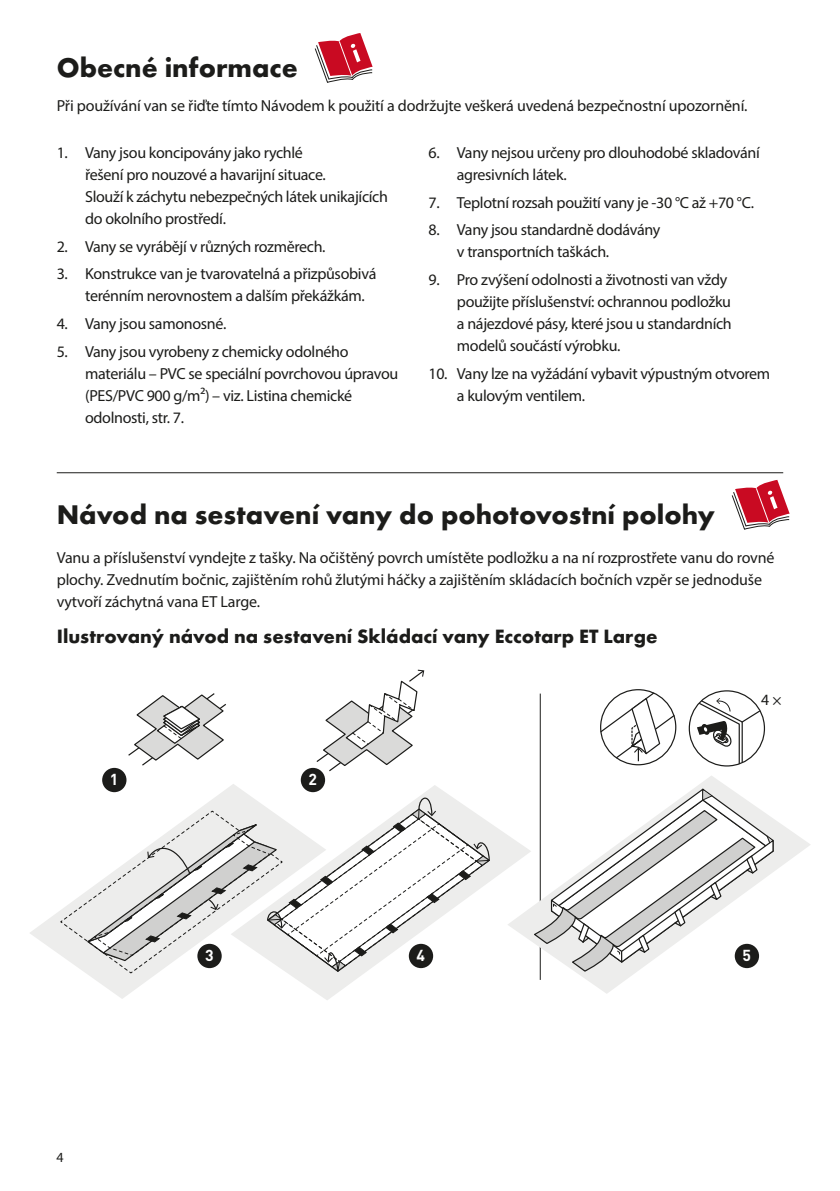
<style>
.page{position:relative;width:840px;height:1191px;background:#fff}
.page>*{position:absolute;margin:0;border:0;box-sizing:border-box;transform-origin:0 0}
._2021_H2{font:700 28px "Futura TOT";color:#1c1c1a}
._2021_text{font:700 28px "Futura TOT";color:#1c1c1a}
._2021_H3{font:700 20px "Futura TOT";color:#1c1c1a}
._2021_text-2{font:16px/22px "Myriad Pro";letter-spacing:-.02em;color:#1c1c1a}
.t1{font:700 15.8px "DINCS";color:#fff}
.t2{font:15.8px "Myriad Pro";color:#1c1c1a}
.t3{font:14px "Myriad Pro";color:#1c1c1a}
.s1{font-size:15.4px}
</style>
<div class="page">
<hr style="left:57px;top:472px;width:725px;height:1px;background:#1c1c1a">
<hr style="left:539px;top:693px;width:1px;height:287px;background:#1c1c1a">
<svg style="left:30px;top:783px;width:295px;height:216px"></svg>
<div style="left:102px;top:768px;width:24px;height:24px;background:#1c1c1a;border-radius:50%"></div>
<div style="left:300px;top:768px;width:25px;height:24px;background:#1c1c1a;border-radius:50%"></div>
<svg style="left:689px;top:691px;width:75px;height:75px"></svg>
<svg style="left:696px;top:698px;width:64px;height:67px"></svg>
<svg style="left:600px;top:691px;width:75px;height:70px"></svg>
<svg style="left:315px;top:669px;width:110px;height:103px"></svg>
<svg style="left:128px;top:693px;width:98px;height:73px"></svg>
<svg style="left:230px;top:785px;width:277px;height:215px"></svg>
<svg style="left:60px;top:791px;width:431px;height:182px"></svg>
<svg style="left:507px;top:775px;width:303px;height:219px"></svg>
<svg style="left:533px;top:787px;width:241px;height:186px"></svg>
<svg style="left:731px;top:480px;width:58px;height:50px"></svg>
<svg style="left:314px;top:33px;width:59px;height:50px"></svg>
<p class="_2021_text" style="left:57px;top:51px;width:242px">Obecné informace</p>
<p class="_2021_text-2" style="left:57px;top:94px;width:692px">Při používání van se řiďte tímto Návodem k použití a dodržujte veškerá uvedená bezpečnostní upozornění.</p>
<p class="_2021_text-2" style="left:85px;top:141px;width:304px;text-indent:-28px">1. Vany jsou koncipovány jako rychlé<br>řešení pro nouzové a havarijní situace.<br>Slouží k záchytu nebezpečných látek unikajících do okolního prostředí.</p>
<p class="_2021_text-2" style="left:57px;top:235px;width:270px">2. Vany se vyrábějí v různých rozměrech.</p>
<p class="_2021_text-2" style="left:85px;top:263px;width:292px;text-indent:-28px">3. Konstrukce van je tvarovatelná a přizpůsobivá terénním nerovnostem a dalším překážkám.</p>
<p class="_2021_text-2" style="left:57px;top:312px;width:171px">4. Vany jsou samonosné.</p>
<p class="_2021_text-2" style="left:85px;top:340px;width:314px;text-indent:-28px">5. Vany jsou vyrobeny z chemicky odolného materiálu – PVC se speciální povrchovou úpravou (PES/PVC 900 g/m²) – viz. Listina chemické odolnosti, str. 7.</p>
<p class="_2021_text-2" style="left:456px;top:141px;width:304px;text-indent:-28px">6. Vany nejsou určeny pro dlouhodobé skladování agresivních látek.</p>
<p class="_2021_text-2" style="left:428px;top:191px;width:327px">7. Teplotní rozsah použití vany je -30 °C až +70 °C.</p>
<p class="_2021_text-2" style="left:456px;top:219px;width:205px;text-indent:-28px">8. Vany jsou standardně dodávány v transportních taškách.</p>
<p class="_2021_text-2" style="left:456px;top:268px;width:276px;text-indent:-28px">9. Pro zvýšení odolnosti a životnosti van vždy použijte příslušenství: ochrannou podložku a nájezdové pásy, které jsou u standardních modelů součástí výrobku.</p>
<p class="_2021_text-2" style="left:456px;top:362px;width:315px;text-indent:-28px">10. Vany lze na vyžádání vybavit výpustným otvorem a kulovým ventilem.</p>
<p class="_2021_H2" style="left:57px;top:497px;width:659px">Návod na sestavení vany do pohotovostní polohy</p>
<p class="_2021_text-2" style="left:57px;top:546px;width:718px">Vanu a příslušenství vyndejte z tašky. Na očištěný povrch umístěte podložku a na ní rozprostřete vanu do rovné plochy. Zvednutím bočnic, zajištěním rohů žlutými háčky a zajištěním skládacích bočních vzpěr se jednoduše vytvoří záchytná vana ET Large.</p>
<p class="_2021_H3" style="left:57px;top:623px;width:602px">Ilustrovaný návod na sestavení Skládací vany Eccotarp ET Large</p>
<p class="t1" style="left:110px;top:769px;width:10px">1</p>
<p class="t1" style="left:308px;top:769px;width:10px">2</p>
<p class="t2" style="left:760px;top:690px;width:22px">4 <span class="s1">×</span></p>
<p class="t1" style="left:205px;top:945px;width:10px">3</p>
<p class="t1" style="left:742px;top:945px;width:10px">5</p>
<p class="t1" style="left:416px;top:945px;width:10px">4</p>
<p class="t3" style="left:56px;top:1148px;width:9px">4</p>
</div>
